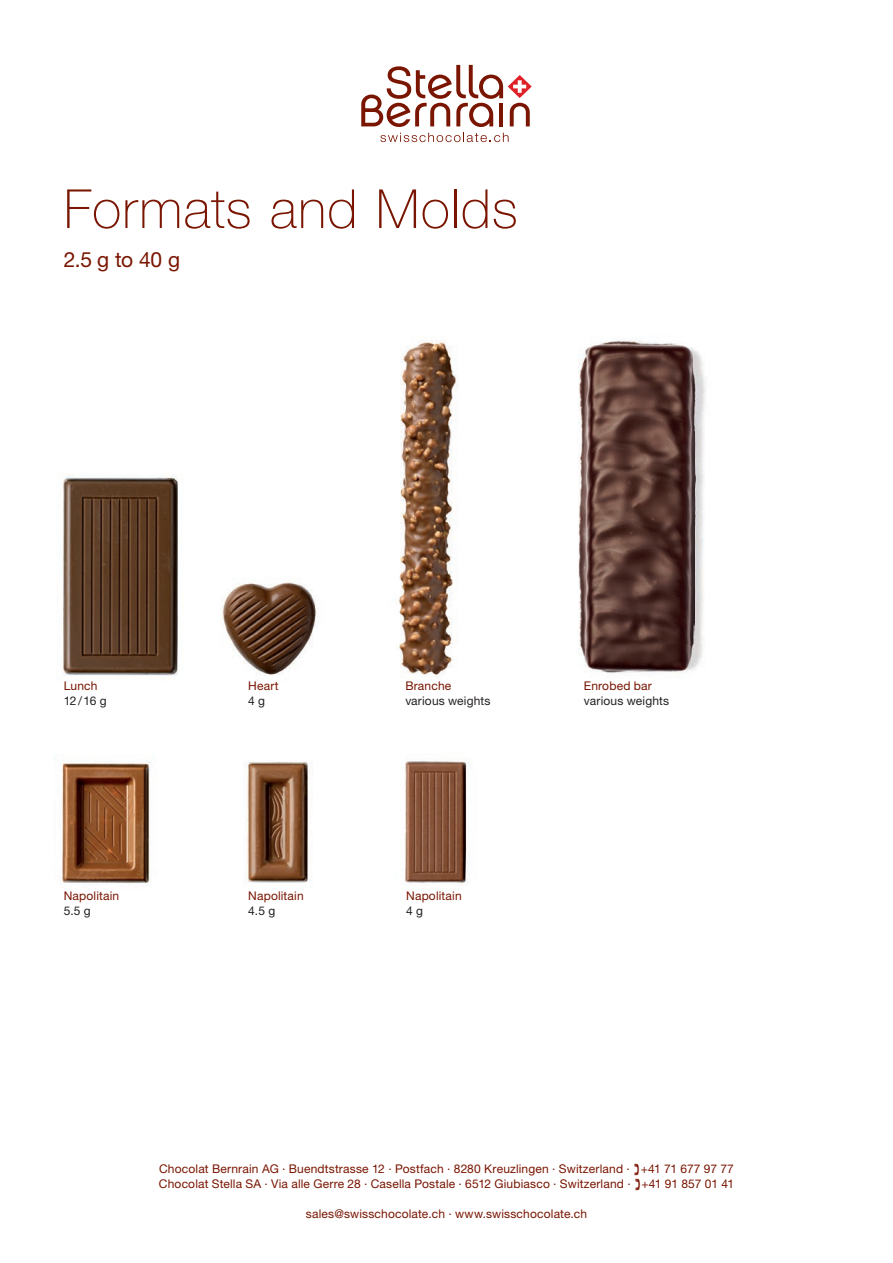
<style>
.page{position:relative;width:893px;height:1263px;background:#fff}
.page>*{position:absolute;margin:0;border:0;box-sizing:border-box;transform-origin:0 0}
.t1{font:100 54px "Helvetica Neue LT Std";letter-spacing:.02em;color:#791500}
.t2{font:21px "Helvetica Neue LT Std";color:#791500}
.t3{font:12px/15px "Helvetica Neue LT Std";letter-spacing:.015em;color:#791500}
.t4{font:12px "Helvetica Neue LT Std";letter-spacing:.01em;color:#231f20}
</style>
<div class="page">
<img style="left:244px;top:761px;width:66px;height:122px">
<img style="left:61px;top:760px;width:90px;height:126px">
<img style="left:404px;top:761px;width:63px;height:124px">
<img style="left:222px;top:582px;width:96px;height:93px">
<img style="left:62px;top:474px;width:116px;height:202px">
<img style="left:398px;top:341px;width:60px;height:337px">
<img style="left:578px;top:340px;width:127px;height:333px">
<svg style="left:361px;top:65px;width:171px;height:62px"></svg>
<svg style="left:380px;top:133px;width:129px;height:9px"></svg>
<h1 class="t1" style="left:64px;top:178px;width:455px">Formats and Molds</h1>
<h2 class="t2" style="left:64px;top:247px;width:118px">2.5 g to 40 g</h2>
<p class="t3" style="left:64px;top:678px;width:35px">Lunch</p>
<p class="t4" style="left:64px;top:694px;width:44px">12 / 16 g</p>
<p class="t3" style="left:64px;top:888px;width:57px">Napolitain</p>
<p class="t4" style="left:64px;top:904px;width:29px">5.5 g</p>
<p class="t3" style="left:248px;top:678px;width:32px">Heart</p>
<p class="t4" style="left:248px;top:694px;width:18px">4 g</p>
<p class="t3" style="left:248px;top:888px;width:57px">Napolitain</p>
<p class="t4" style="left:248px;top:904px;width:29px">4.5 g</p>
<p class="t3" style="left:405px;top:678px;width:47px">Branche</p>
<p class="t4" style="left:405px;top:694px;width:87px">various weights</p>
<p class="t3" style="left:406px;top:888px;width:57px">Napolitain</p>
<p class="t4" style="left:406px;top:904px;width:18px">4 g</p>
<p class="t3" style="left:584px;top:678px;width:69px">Enrobed bar</p>
<p class="t4" style="left:584px;top:694px;width:87px">various weights</p>
<p class="t3" style="left:159px;top:1161px;width:577px">Chocolat Bernrain AG · Buendtstrasse 12 · Postfach · 8280 Kreuzlingen · Switzerland · +41 71 677 97 77<br>Chocolat Stella SA · Via alle Gerre 28 · Casella Postale · 6512 Giubiasco · Switzerland · +41 91 857 01 41</p>
<p class="t3" style="left:306px;top:1206px;width:283px">sales@swisschocolate.ch · www.swisschocolate.ch</p>
</div>
